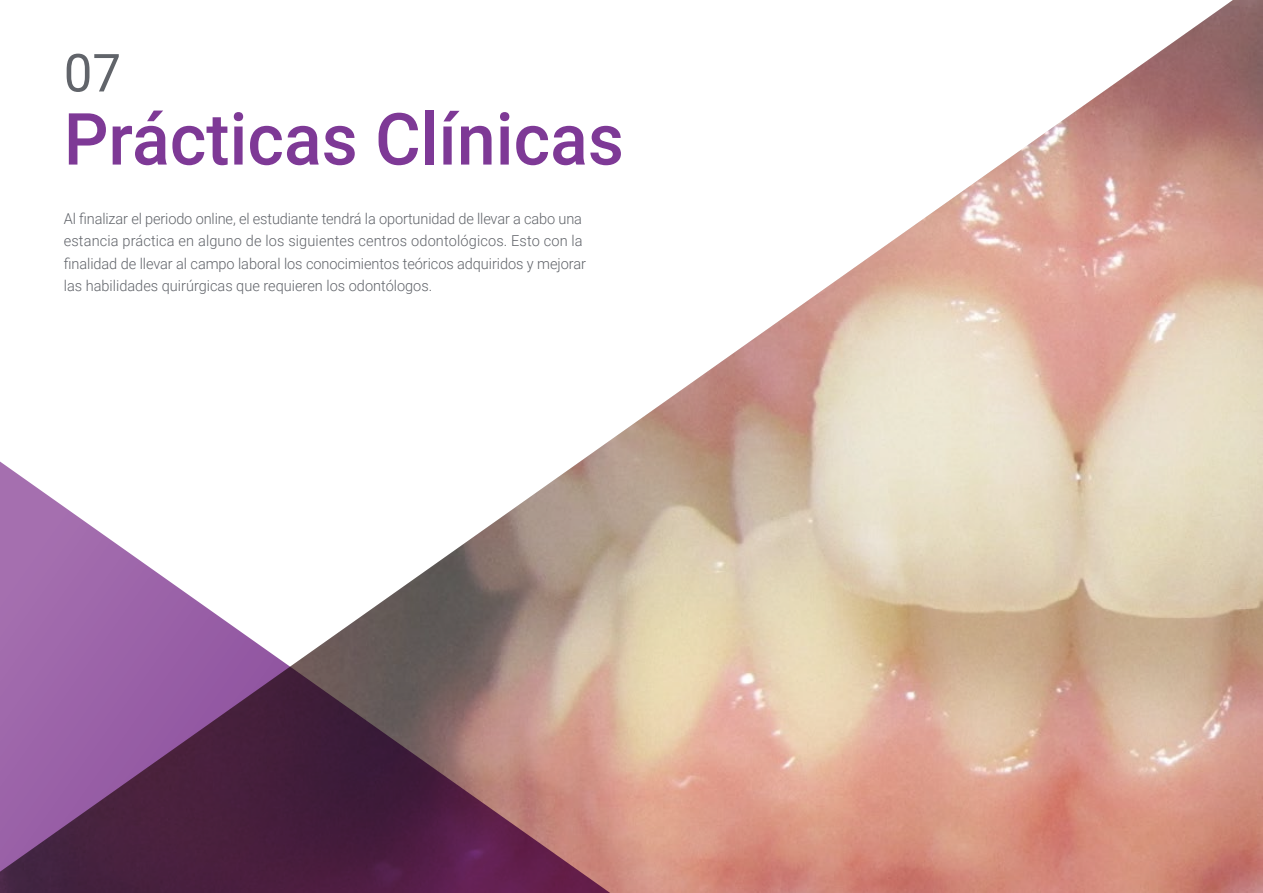
<style>
.page{position:relative;width:1263px;height:893px;background:#fff}
.page>*{position:absolute;margin:0;border:0;box-sizing:border-box;transform-origin:0 0}
.t1{font:500 72px "Roboto";color:#7e3996}
.t2{font:52.5px "Roboto";color:#61646a}
.t3{font:300 15px/22.5px "Roboto";letter-spacing:-.005em;color:#61646a}
</style>
<div class="page">
<img style="left:602px;top:0;width:661px;height:893px">
<svg style="left:0;top:446px;width:640px;height:447px"></svg>
<h2 class="t2" style="left:64px;top:36px;width:59px">07</h2>
<h1 class="t1" style="left:64px;top:89px;width:562px">Prácticas Clínicas</h1>
<p class="t3" style="left:64px;top:207px;width:524px">Al finalizar el periodo online, el estudiante tendrá la oportunidad de llevar a cabo una estancia práctica en alguno de los siguientes centros odontológicos. Esto con la finalidad de llevar al campo laboral los conocimientos teóricos adquiridos y mejorar las habilidades quirúrgicas que requieren los odontólogos.</p>
</div>
